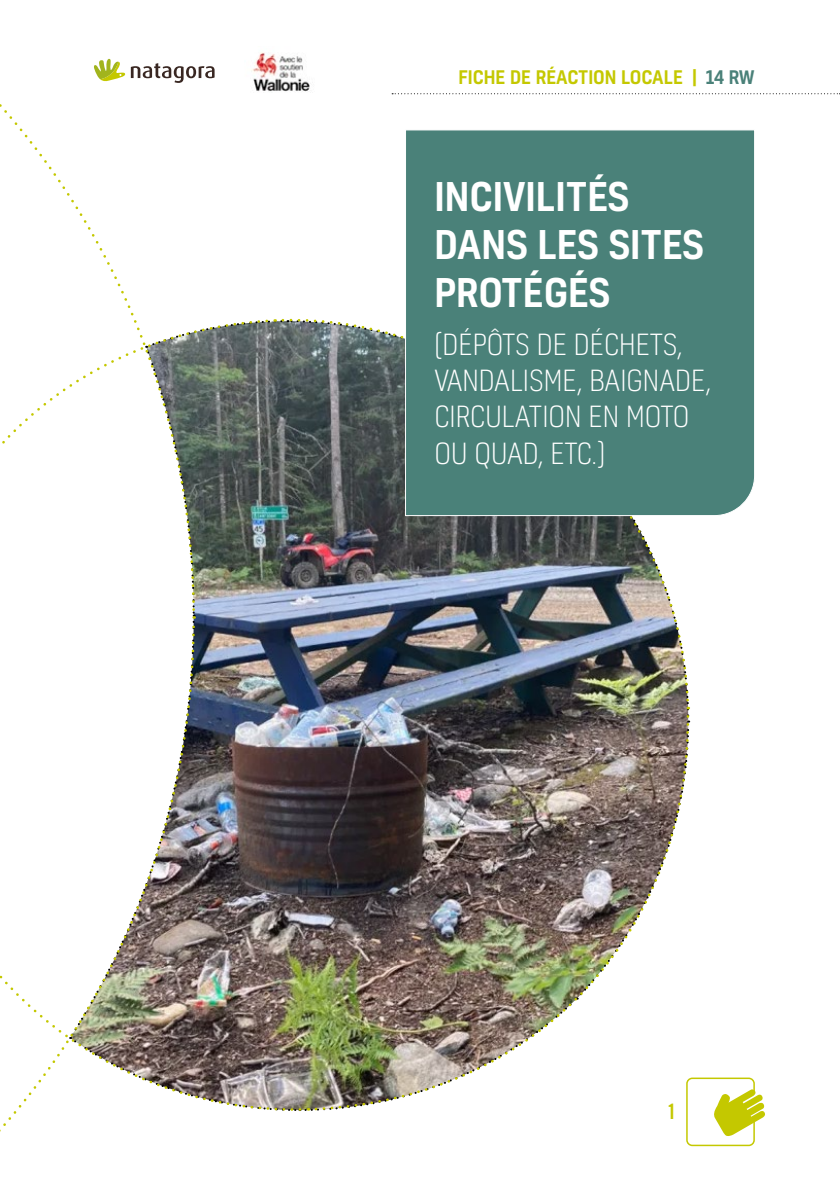
<style>
.page{position:relative;width:840px;height:1191px;background:#fff}
.page>*{position:absolute;margin:0;border:0;box-sizing:border-box;transform-origin:0 0}
.t1{font:500 38px/48px "Kelson";color:#fff}
.t2{font:300 28px/36px "Kelson";color:#fff}
.t3{font:21px "Trade Gothic Bold Cond Twenty";color:#c4c800}
.t4{font:500 18px "Kelson";color:#c4c800}
.s1{color:#4a8179}
</style>
<div class="page">
<svg style="left:392px;top:93px;width:448px;height:1px"></svg>
<svg style="left:196px;top:66px;width:18px;height:13px"></svg>
<img style="left:251px;top:52px;width:59px;height:40px">
<img style="left:313px;top:709px;width:377px;height:372px">
<img style="left:276px;top:318px;width:413px;height:385px">
<img style="left:196px;top:619px;width:73px;height:101px">
<img style="left:196px;top:720px;width:493px;height:391px">
<svg style="left:0;top:619px;width:196px;height:513px"></svg>
<svg style="left:0;top:58px;width:196px;height:386px"></svg>
<img style="left:145px;top:319px;width:143px;height:300px">
<div style="left:404px;top:130px;width:351px;height:386px;background:#4a8179"></div>
<div style="left:685px;top:1077px;width:69px;height:69px;border:2px solid #c4c800;border-radius:5px"></div>
<svg style="left:714px;top:1089px;width:51px;height:47px"></svg>
<p class="t4" style="left:458px;top:65px;width:298px">FICHE DE RÉACTION LOCALE | <span class="s1">14 RW</span></p>
<h1 class="t1" style="left:434px;top:172px;width:271px">INCIVILITÉS<br>DANS LES SITES<br>PROTÉGÉS</h1>
<p class="t2" style="left:434px;top:326px;width:278px">(DÉPÔTS DE DÉCHETS,<br>VANDALISME, BAIGNADE,<br>CIRCULATION EN MOTO<br>OU QUAD, ETC.)</p>
<p class="t3" style="left:666px;top:1099px;width:11px">1</p>
</div>
